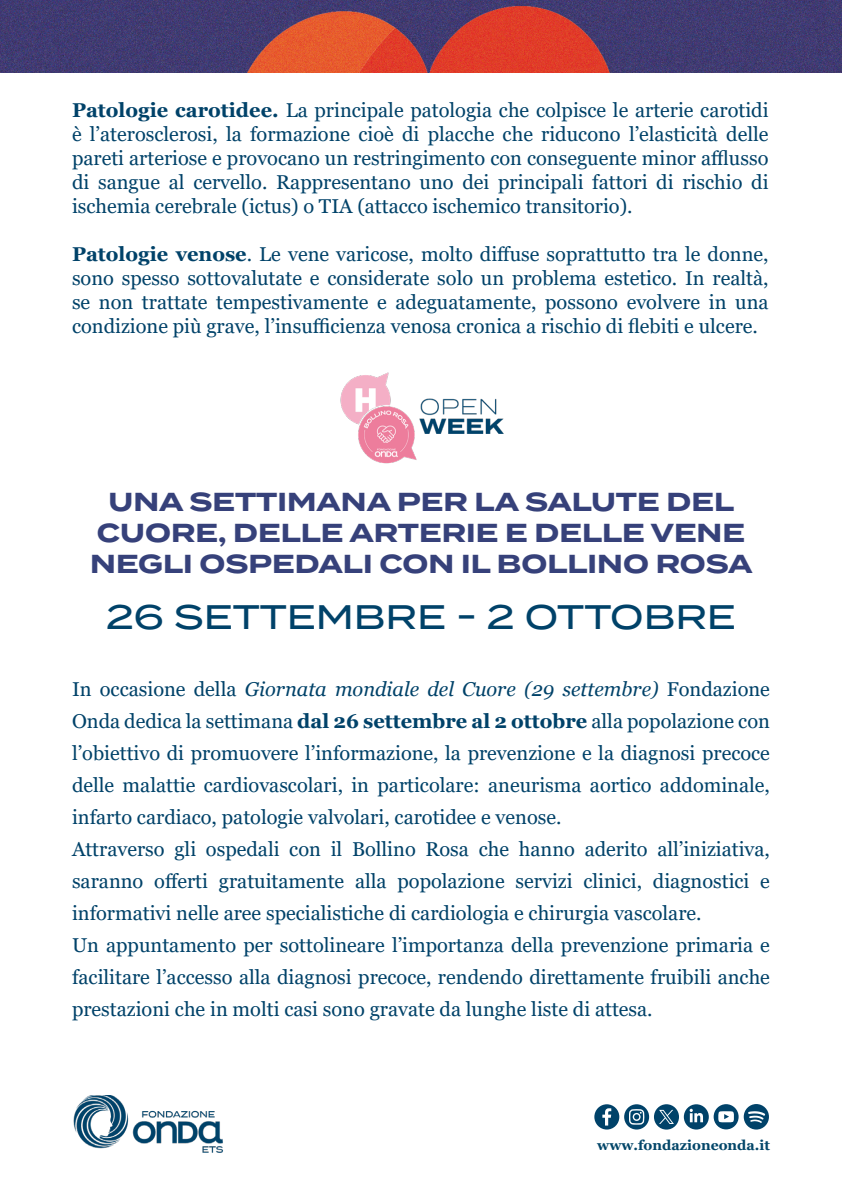
<style>
.page{position:relative;width:842px;height:1191px;background:#fff}
.page>*{position:absolute;margin:0;border:0;box-sizing:border-box;transform-origin:0 0}
.t1{font:500 34px "Termina";color:#004269}
.t2{font:700 26px/31.2px "Termina";color:#36417a;text-align:center}
.t3{font:20px/32px "Georgia";color:#004269;text-align:justify}
.t4{font:700 14px "Georgia";color:#034669}
.s1{font-weight:700}
.s2{font-style:italic}
</style>
<div class="page">
<img style="left:73px;top:1095px;width:150px;height:57px">
<svg style="left:594px;top:1104px;width:175px;height:25px"></svg>
<img style="left:340px;top:372px;width:164px;height:92px">
<img style="left:0;top:0;width:842px;height:72px">
<p class="t3" style="left:72px;top:99px;width:698px;line-height:24px"><span class="s1">Patologie carotidee.</span> La principale patologia che colpisce le arterie carotidi è l’aterosclerosi, la formazione cioè di placche che riducono l’elasticità delle pareti arteriose e provocano un restringimento con conseguente minor afflusso di sangue al cervello. Rappresentano uno dei principali fattori di rischio di ischemia cerebrale (ictus) o TIA (attacco ischemico transitorio).</p>
<p class="t3" style="left:72px;top:243px;width:698px;line-height:24px"><span class="s1">Patologie venose</span>. Le vene varicose, molto diffuse soprattutto tra le donne, sono spesso sottovalutate e considerate solo un problema estetico. In realtà, se non trattate tempestivamente e adeguatamente, possono evolvere in una condizione più grave, l’insufficienza venosa cronica a rischio di flebiti e ulcere.</p>
<p class="t2" style="left:97px;top:486px;width:650px">UNA SETTIMANA PER LA SALUTE DEL<br>CUORE, DELLE ARTERIE E DELLE VENE</p>
<p class="t2" style="left:90px;top:549px;width:664px">NEGLI OSPEDALI CON IL BOLLINO ROSA</p>
<p class="t1" style="left:106px;top:592px;width:631px">26 SETTEMBRE - 2 OTTOBRE</p>
<p class="t3" style="left:72px;top:673px;width:699px">In occasione della <span class="s2">Giornata mondiale del Cuore (29 settembre)</span> Fondazione Onda dedica la settimana <span class="s1">dal 26 settembre al 2 ottobre</span> alla popolazione con l’obiettivo di promuovere l’informazione, la prevenzione e la diagnosi precoce delle malattie cardiovascolari, in particolare: aneurisma aortico addominale, infarto cardiaco, patologie valvolari, carotidee e venose.</p>
<p class="t3" style="left:72px;top:833px;width:699px">Attraverso gli ospedali con il Bollino Rosa che hanno aderito all’iniziativa, saranno offerti gratuitamente alla popolazione servizi clinici, diagnostici e informativi nelle aree specialistiche di cardiologia e chirurgia vascolare.</p>
<p class="t3" style="left:72px;top:929px;width:699px">Un appuntamento per sottolineare l’importanza della prevenzione primaria e facilitare l’accesso alla diagnosi precoce, rendendo direttamente fruibili anche prestazioni che in molti casi sono gravate da lunghe liste di attesa.</p>
<p class="t4" style="left:597px;top:1135px;width:174px">www.fondazioneonda.it</p>
</div>
